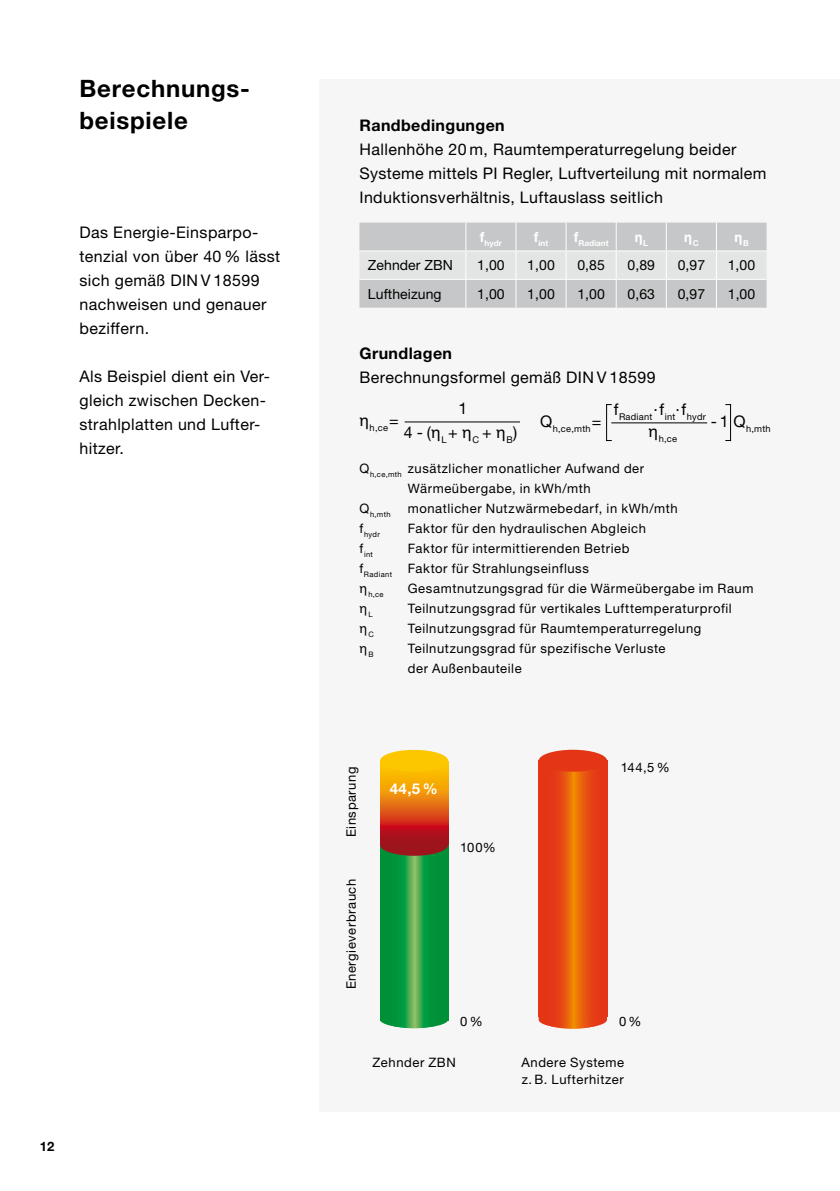
<style>
.page{position:relative;width:840px;height:1191px;background:#fff}
.page>*{position:absolute;margin:0;border:0;box-sizing:border-box;transform-origin:0 0}
.t1{font:700 24px/32px "Helvetica Neue LT Pro";letter-spacing:.035em;color:#000}
.t2{font:16px/24px "Helvetica Neue LT Pro";letter-spacing:.025em;color:#000}
.t3{font:700 16px "Helvetica Neue LT Pro";letter-spacing:.025em;color:#000}
.t4{font:700 15px "Helvetica Neue LT Pro";color:#fff}
.t5{font:14px/28.4px "Helvetica Neue LT Pro";letter-spacing:.005em;color:#000}
.t6{font:700 14px "Helvetica Greek";color:#fff}
.t7{font:13px/20px "Helvetica Neue LT Pro";letter-spacing:.045em;color:#000}
.t8{font:13px "Helvetica Greek Upright";color:#000}
.t9{font:700 13px "Helvetica Neue LT Pro";color:#000}
.t10{font:9.2px "Helvetica Neue LT Pro";letter-spacing:.025em;color:#000}
.t11{font:700 8.2px "Helvetica Neue LT Pro";letter-spacing:.005em;color:#fff}
.t12{font:7.6px "Helvetica Neue LT Pro";letter-spacing:.045em;color:#000}
.s1{font-family:"Helvetica Greek Upright"}
</style>
<div class="page">
<div style="left:319px;top:79px;width:520px;height:1032px;background:#f6f6f6"></div>
<hr style="left:404px;top:421px;width:115px;height:1px;background:#000">
<hr style="left:605px;top:404px;width:1px;height:37px;background:#000">
<hr style="left:729px;top:404px;width:1px;height:37px;background:#000">
<hr style="left:611px;top:422px;width:95px;height:1px;background:#000">
<svg style="left:359px;top:223px;width:407px;height:85px;background:#d1d2d3"></svg>
<svg style="left:538px;top:1016px;width:68px;height:12px"></svg>
<svg style="left:538px;top:762px;width:68px;height:254px;background:#e74b11"></svg>
<div style="left:538px;top:749px;width:68px;height:22px;background:#e53517;border-radius:50%"></div>
<svg style="left:380px;top:762px;width:68px;height:81px;background:#dd6511"></svg>
<div style="left:380px;top:750px;width:68px;height:21px;background:#fdc700;border-radius:50%"></div>
<svg style="left:380px;top:1020px;width:68px;height:8px"></svg>
<svg style="left:380px;top:855px;width:68px;height:165px;background:#169b41"></svg>
<svg style="left:380px;top:843px;width:68px;height:12px"></svg>
<h1 class="t1" style="left:79px;top:71px;width:172px">Berechnungs&shy;beispiele</h1>
<p class="t2" style="left:79px;top:220px;width:202px">Das Energie-Einsparpo&shy;tenzial von über 40 % lässt sich gemäß DIN V 18599 nachweisen und genauer beziffern.</p>
<p class="t2" style="left:79px;top:364px;width:192px">Als Beispiel dient ein Ver&shy;gleich zwischen Decken&shy;strahlplatten und Lufter&shy;hitzer.</p>
<p class="t9" style="left:40px;top:1138px;width:16px">12</p>
<p class="t3" style="left:359px;top:115px;width:147px">Randbedingungen</p>
<p class="t2" style="left:359px;top:136px;width:408px">Hallenhöhe 20 m, Raumtemperaturregelung beider<br>Systeme mittels PI Regler, Luftverteilung mit normalem<br>Induktionsverhältnis, Luftauslass seitlich</p>
<p class="t5" style="left:368px;top:251px;width:86px">Zehnder ZBN<br>Luftheizung</p>
<p class="t11" style="left:479px;top:238px;width:24px"><sup>f</sup>hydr</p>
<p class="t11" style="left:533px;top:238px;width:16px"><sup>f</sup>int</p>
<p class="t11" style="left:573px;top:238px;width:36px"><sup>f</sup>Radiant</p>
<p class="t6" style="left:634px;top:229px;width:15px">η<sub>L</sub></p>
<p class="t6" style="left:683px;top:229px;width:16px">η<sub>C</sub></p>
<p class="t6" style="left:733px;top:229px;width:16px">η<sub>B</sub></p>
<p class="t5" style="left:477px;top:251px;width:29px">1,00</p>
<p class="t5" style="left:527px;top:251px;width:29px">1,00</p>
<p class="t5" style="left:577px;top:251px;width:29px">0,85</p>
<p class="t5" style="left:627px;top:251px;width:29px">0,89</p>
<p class="t5" style="left:677px;top:251px;width:29px">0,97</p>
<p class="t5" style="left:727px;top:251px;width:29px">1,00</p>
<p class="t5" style="left:477px;top:279px;width:29px">1,00</p>
<p class="t5" style="left:527px;top:279px;width:29px">1,00</p>
<p class="t5" style="left:577px;top:279px;width:29px">1,00</p>
<p class="t5" style="left:627px;top:279px;width:29px">0,63</p>
<p class="t5" style="left:677px;top:279px;width:29px">0,97</p>
<p class="t5" style="left:727px;top:279px;width:29px">1,00</p>
<p class="t3" style="left:359px;top:343px;width:94px">Grundlagen</p>
<p class="t2" style="left:359px;top:364px;width:297px">Berechnungsformel gemäß DIN V 18599</p>
<p class="t2" style="left:458px;top:396px;width:10px">1</p>
<p class="t10" style="left:359px;top:422px;width:41px"><sup>η</sup>h,ce <sup>=</sup></p>
<p class="t2" style="left:403px;top:420px;width:115px">4 - (<span class="s1">η</span><sub>L</sub> + <span class="s1">η</span><sub>C</sub> + <span class="s1">η</span><sub>B</sub>)</p>
<p class="t10" style="left:540px;top:423px;width:63px"><sup>Q</sup>h,ce,mth <sup>=</sup></p>
<p class="t10" style="left:613px;top:411px;width:93px"><sup>f</sup>Radiant <sup>·f</sup>int<sup>·f</sup>hydr</p>
<p class="t10" style="left:710px;top:423px;width:61px"><sup>-</sup> <sup>1</sup> <sup>Q</sup>h,mth</p>
<p class="t10" style="left:648px;top:433px;width:30px"><sup>η</sup>h,ce</p>
<p class="t7" style="left:359px;top:458px;width:286px;text-align:center">Q<sub>h,ce,mth</sub> zusätzlicher monatlicher Aufwand der<br>Wärmeübergabe, in kWh/mth</p>
<p class="t12" style="left:359px;top:509px;width:33px"><sup>Q</sup>h,mth</p>
<p class="t7" style="left:407px;top:498px;width:271px">monatlicher Nutzwärmebedarf, in kWh/mth</p>
<p class="t12" style="left:359px;top:529px;width:22px"><sup>f</sup>hydr</p>
<p class="t7" style="left:407px;top:518px;width:239px">Faktor für den hydraulischen Abgleich</p>
<p class="t12" style="left:359px;top:549px;width:15px"><sup>f</sup>int</p>
<p class="t7" style="left:359px;top:538px;width:271px;text-indent:48px">Faktor für intermittierenden Betrieb f<sub>Radiant</sub> Faktor für Strahlungseinfluss</p>
<p class="t12" style="left:359px;top:589px;width:26px"><sup>η</sup>h,ce</p>
<p class="t7" style="left:407px;top:578px;width:347px">Gesamtnutzungsgrad für die Wärmeübergabe im Raum</p>
<p class="t8" style="left:359px;top:601px;width:15px">η<sub>L</sub></p>
<p class="t7" style="left:407px;top:598px;width:325px">Teilnutzungsgrad für vertikales Lufttemperaturprofil</p>
<p class="t8" style="left:359px;top:621px;width:16px">η<sub>C</sub></p>
<p class="t7" style="left:407px;top:618px;width:295px">Teilnutzungsgrad für Raumtemperaturregelung</p>
<p class="t8" style="left:359px;top:641px;width:16px">η<sub>B</sub></p>
<p class="t7" style="left:407px;top:638px;width:259px">Teilnutzungsgrad für spezifische Verluste der Außenbauteile</p>
<p class="t7" style="left:341px;top:837px;width:72px;rotate:-90deg">Einsparung</p>
<p class="t7" style="left:341px;top:989px;width:112px;rotate:-90deg">Energieverbrauch</p>
<p class="t4" style="left:389px;top:779px;width:49px">44,5 %</p>
<p class="t7" style="left:460px;top:837px;width:37px">100%</p>
<p class="t7" style="left:620px;top:756px;width:51px">144,5 %</p>
<p class="t7" style="left:460px;top:1011px;width:24px">0%</p>
<p class="t7" style="left:618px;top:1011px;width:24px">0%</p>
<p class="t7" style="left:372px;top:1051px;width:85px">Zehnder ZBN</p>
<p class="t7" style="left:521px;top:1053px;width:104px;line-height:17px">Andere Systeme z. B. Lufterhitzer</p>
</div>
